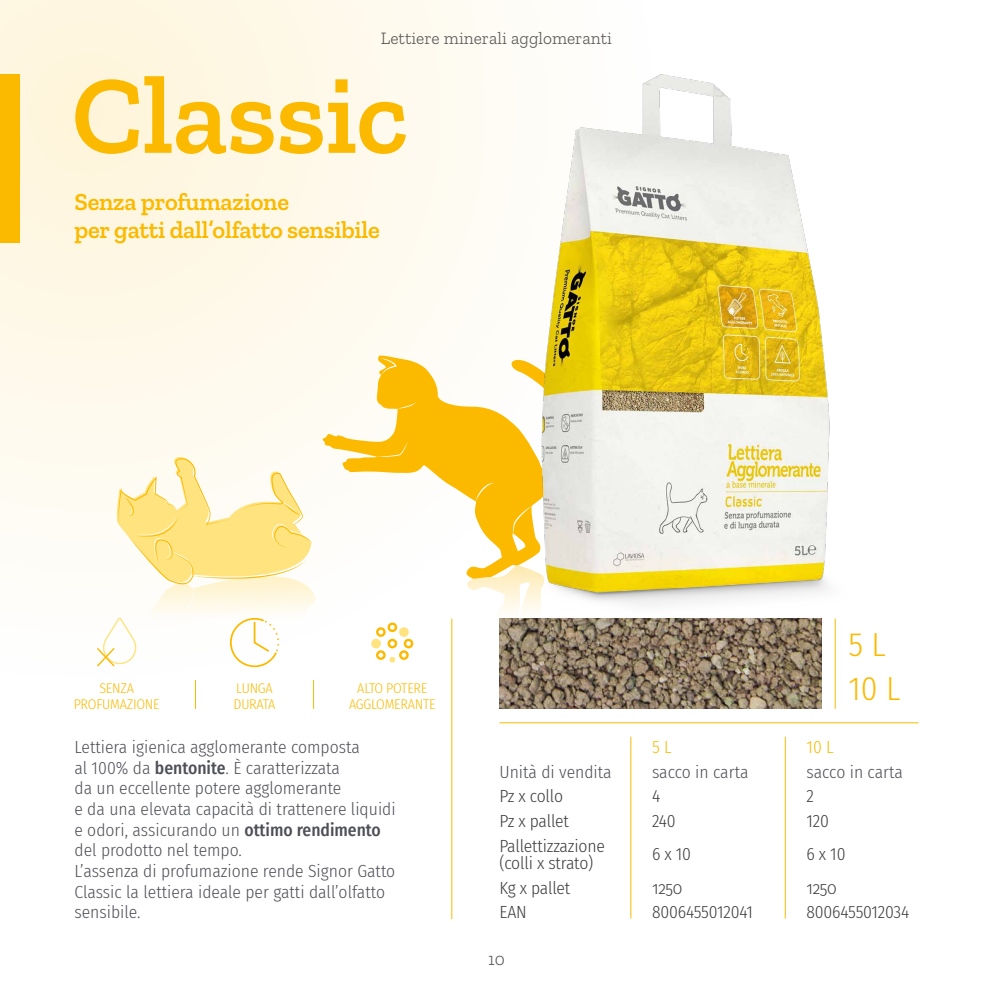
<style>
.page{position:relative;width:993px;height:993px;background:#fff}
.page>*{position:absolute;margin:0;border:0;box-sizing:border-box;transform-origin:0 0}
.t1{font:600 111.3px "Zilla Slab";letter-spacing:-.01em;color:#fbba00}
.t2{font:300 33.25px/43.4px "Fira Sans Condensed";color:#fbba00}
.t3{font:600 24.5px/28px "Zilla Slab";letter-spacing:-.01em;color:#fbba00}
.t4{font:300 17.5px/20.7px "Fira Sans Condensed";color:#4e4f57}
.t5{font:300 17.5px/17.5px "Fira Sans Condensed";letter-spacing:-.01em;color:#3c3c3b}
.t6{font:300 17.5px "Zilla Slab";color:#575756}
.t7{font:300 17.5px "Fira Sans Condensed";color:#fbba00}
.t8{font:300 14px/15.8px "Fira Sans Condensed";letter-spacing:-.015em;color:#fbba00;text-align:center}
.s1{font-weight:500}
</style>
<div class="page">
<svg style="left:0;top:0;width:498px;height:599px;fill:#fef9ea"></svg>
<svg style="left:347px;top:579px;width:255px;height:235px"></svg>
<hr style="left:451px;top:618px;width:1px;height:300px;background:#fbba00">
<svg style="left:322px;top:354px;width:150px;height:225px;fill:#fefcf6"></svg>
<img style="left:472px;top:52px;width:364px;height:570px">
<svg style="left:370px;top:622px;width:43px;height:40px"></svg>
<svg style="left:96px;top:454px;width:219px;height:254px"></svg>
<img style="left:499px;top:618px;width:322px;height:90px">
<hr style="left:834px;top:618px;width:1px;height:90px;background:#fbba00">
<hr style="left:630px;top:736px;width:1px;height:182px;background:#fbba00">
<hr style="left:784px;top:736px;width:1px;height:182px;background:#fbba00">
<hr style="left:499px;top:722px;width:419px;height:1px;background:#fbba00">
<div style="left:0;top:74px;width:19px;height:169px;background:#fbba00"></div>
<p class="t6" style="left:381px;top:29px;width:232px">Lettiere minerali agglomeranti</p>
<h1 class="t1" style="left:72px;top:53px;width:338px">Classic</h1>
<h3 class="t3" style="left:74px;top:188px;width:306px">Senza profumazione<br>per gatti dall’olfatto sensibile</h3>
<p class="t8" style="left:74px;top:680px;width:87px">SENZA<br>PROFUMAZIONE</p>
<p class="t8" style="left:233px;top:680px;width:43px;text-align:left">LUNGA<br>DURATA</p>
<p class="t8" style="left:349px;top:680px;width:88px">ALTO POTERE<br>AGGLOMERANTE</p>
<p class="t4" style="left:74px;top:736px;width:323px">Lettiera igienica agglomerante composta<br>al 100% da <span class="s1">bentonite</span>. È caratterizzata<br>da un eccellente potere agglomerante<br>e da una elevata capacità di trattenere liquidi e odori, assicurando un <span class="s1">ottimo rendimento </span>del prodotto nel tempo.<br>L’assenza di profumazione rende Signor Gatto Classic la lettiera ideale per gatti dall’olfatto sensibile.</p>
<p class="t4" style="left:499px;top:761px;width:114px">Unità di vendita</p>
<p class="t7" style="left:652px;top:734px;width:21px">5 L</p>
<p class="t4" style="left:652px;top:761px;width:98px">sacco in carta</p>
<h2 class="t2" style="left:848px;top:622px;width:53px">5 L<br>10 L</h2>
<p class="t7" style="left:806px;top:734px;width:29px">10 L</p>
<p class="t4" style="left:806px;top:761px;width:98px">sacco in carta</p>
<p class="t5" style="left:499px;top:787px;width:65px">Pz x collo</p>
<p class="t5" style="left:652px;top:787px;width:10px">4</p>
<p class="t5" style="left:806px;top:787px;width:9px">2</p>
<p class="t5" style="left:499px;top:836px;width:107px">Pallettizzazione (colli x strato)</p>
<p class="t5" style="left:652px;top:845px;width:40px">6 x 10</p>
<p class="t5" style="left:806px;top:845px;width:40px">6 x 10</p>
<p class="t5" style="left:499px;top:878px;width:72px">Kg x pallet</p>
<p class="t5" style="left:652px;top:878px;width:32px">1250</p>
<p class="t5" style="left:806px;top:878px;width:32px">1250</p>
<p class="t5" style="left:499px;top:903px;width:29px">EAN</p>
<p class="t5" style="left:652px;top:903px;width:102px">8006455012041</p>
<p class="t5" style="left:806px;top:903px;width:104px">8006455012034</p>
<p class="t5" style="left:499px;top:811px;width:71px">Pz x pallet</p>
<p class="t5" style="left:652px;top:811px;width:25px">240</p>
<p class="t5" style="left:806px;top:811px;width:24px">120</p>
<p class="t6" style="left:488px;top:949px;width:18px">10</p>
</div>
